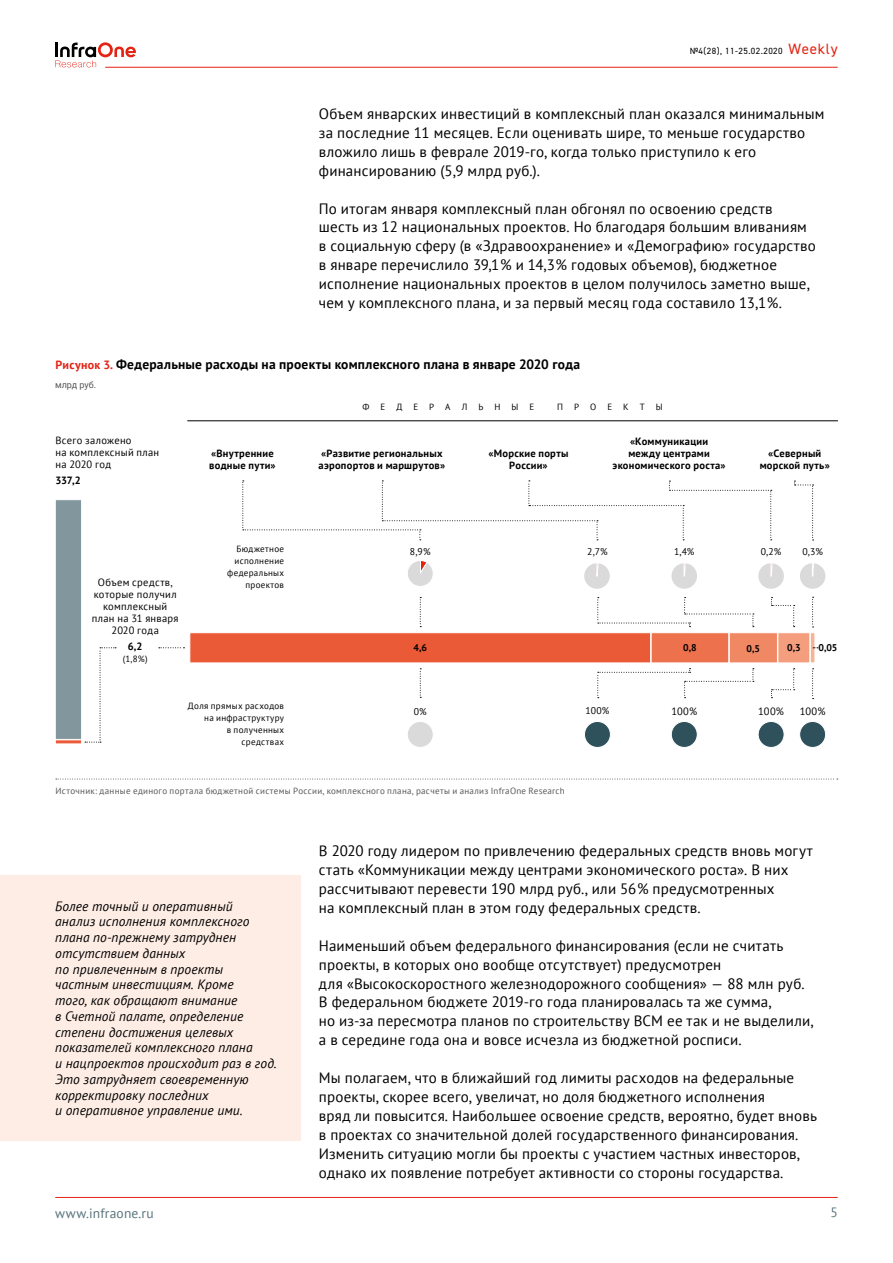
<style>
.page{position:relative;width:893px;height:1263px;background:#fff}
.page>*{position:absolute;margin:0;border:0;box-sizing:border-box;transform-origin:0 0}
.t1{font:15px/18.9px "PT Sans";letter-spacing:.015em;color:#000}
.t2{font:italic 13.5px/15.8px "PT Sans";letter-spacing:.005em;color:#000}
.t3{font:700 13.5px "PT Sans";letter-spacing:.015em;color:#000}
.t4{font:13.5px "PT Sans";letter-spacing:.015em;color:#58747c}
.t5{font:700 10.5px/12px "PT Sans";letter-spacing:.025em;color:#000;text-align:center}
.t6{font:10.5px/12px "PT Sans";letter-spacing:.025em;color:#000}
.t7{font:9.75px "PT Sans";color:#000}
.t8{font:700 9.75px "PT Sans";color:#000}
.t9{font:9px/12px "PT Sans";letter-spacing:.035em;color:#000;text-align:right}
.t10{font:9px "PT Sans";letter-spacing:.03em;color:#575756}
.t11{font:9px "DIN2014";letter-spacing:.05em;color:#000}
.t12{font:9px "Roboto";color:#575756}
.t13{font:9px "PT Sans";letter-spacing:1.23em;color:#000}
.s1{font-size:15px;color:#e42313}
.s2{font-size:12px;color:#e42313}
</style>
<div class="page">
<svg style="left:55px;top:42px;width:81px;height:25px"></svg>
<div style="left:0;top:875px;width:301px;height:266px;background:#feede5"></div>
<svg style="left:56px;top:779px;width:782px;height:1px"></svg>
<hr style="left:187px;top:420px;width:651px;height:1px;background:#000">
<svg style="left:242px;top:480px;width:530px;height:60px"></svg>
<div style="left:584px;top:721px;width:26px;height:26px;background:#2e515c;border-radius:50%"></div>
<div style="left:584px;top:721px;width:27px;height:27px;border:1px solid #fff;border-radius:50%"></div>
<div style="left:758px;top:721px;width:26px;height:26px;background:#2e515c;border-radius:50%"></div>
<div style="left:758px;top:721px;width:26px;height:27px;border:1px solid #fff;border-radius:50%"></div>
<div style="left:671px;top:721px;width:26px;height:26px;background:#2e515c;border-radius:50%"></div>
<div style="left:671px;top:721px;width:26px;height:27px;border:1px solid #fff;border-radius:50%"></div>
<div style="left:800px;top:721px;width:26px;height:26px;background:#2e515c;border-radius:50%"></div>
<div style="left:799px;top:721px;width:27px;height:27px;border:1px solid #fff;border-radius:50%"></div>
<div style="left:407px;top:721px;width:26px;height:26px;background:#dadada;border-radius:50%"></div>
<div style="left:407px;top:721px;width:26px;height:27px;border:1px solid #fff;border-radius:50%"></div>
<svg style="left:794px;top:481px;width:20px;height:60px"></svg>
<div style="left:799px;top:563px;width:27px;height:26px;background:#dadada;border-radius:12px"></div>
<svg style="left:812px;top:563px;width:2px;height:13px"></svg>
<div style="left:758px;top:563px;width:26px;height:26px;background:#dadada;border-radius:12px"></div>
<svg style="left:770px;top:563px;width:3px;height:13px"></svg>
<div style="left:671px;top:563px;width:26px;height:26px;background:#dadada;border-radius:12px"></div>
<svg style="left:684px;top:563px;width:2px;height:13px"></svg>
<div style="left:584px;top:563px;width:26px;height:26px;background:#dadada;border-radius:12px"></div>
<svg style="left:596px;top:563px;width:2px;height:13px"></svg>
<svg style="left:159px;top:597px;width:659px;height:102px"></svg>
<svg style="left:55px;top:500px;width:61px;height:244px"></svg>
<svg style="left:408px;top:560px;width:25px;height:26px"></svg>
<hr style="left:55px;top:1197px;width:783px;height:1px;background:#e42313">
<hr style="left:105px;top:67px;width:733px;height:1px;background:#e42313">
<p class="t11" style="left:690px;top:45px;width:150px">№4(28), 11-25.02.2020 <span class="s1">Weekly</span></p>
<p class="t1" style="left:319px;top:104px;width:507px">Объем январских инвестиций в комплексный план оказался минимальным за последние 11 месяцев. Если оценивать шире, то меньше государство вложило лишь в феврале 2019‑го, когда только приступило к его финансированию (5,9 млрд руб.).</p>
<p class="t1" style="left:319px;top:198px;width:498px">По итогам января комплексный план обгонял по освоению средств шесть из 12 национальных проектов. Но благодаря большим вливаниям в социальную сферу (в «Здравоохранение» и «Демографию» государство в январе перечислило 39,1% и 14,3% годовых объемов), бюджетное исполнение национальных проектов в целом получилось заметно выше, чем у комплексного плана, и за первый месяц года составило 13,1%.</p>
<p class="t3" style="left:56px;top:355px;width:526px"><span class="s2">Рисунок 3.</span> Федеральные расходы на проекты комплексного плана в январе 2020 года</p>
<p class="t12" style="left:55px;top:378px;width:43px">млрд руб.</p>
<p class="t6" style="left:56px;top:434px;width:105px">Всего заложено<br>на комплексный план на 2020 год</p>
<p class="t5" style="left:56px;top:475px;width:27px">337,2</p>
<p class="t9" style="left:362px;top:400px;width:89px">ФЕДЕРА</p>
<p class="t9" style="left:462px;top:400px;width:74px">ЛЬНЫЕ</p>
<p class="t13" style="left:557px;top:401px;width:107px">ПРОЕКТЫ</p>
<p class="t5" style="left:613px;top:435px;width:114px">«Коммуникации<br>между центрами экономического роста»</p>
<p class="t5" style="left:209px;top:447px;width:68px;text-align:left">«Внутренние водные пути»</p>
<p class="t5" style="left:760px;top:447px;width:72px">«Северный морской путь»</p>
<p class="t5" style="left:319px;top:447px;width:128px;text-align:left">«Развитие региональных аэропортов и маршрутов»</p>
<p class="t5" style="left:489px;top:447px;width:81px">«Морские порты<br>России»</p>
<p class="t6" style="left:92px;top:576px;width:88px;text-align:center">Объем средств, которые получил комплексный план на 31 января<br>2020 года</p>
<p class="t5" style="left:128px;top:640px;width:16px">6,2</p>
<p class="t9" style="left:123px;top:653px;width:26px">(1,8%)</p>
<p class="t9" style="left:227px;top:543px;width:58px">Бюджетное исполнение федеральных проектов</p>
<p class="t9" style="left:188px;top:700px;width:98px">Доля прямых расходов на инфраструктуру<br>в полученных средствах</p>
<p class="t7" style="left:410px;top:545px;width:22px">8,9%</p>
<p class="t7" style="left:587px;top:545px;width:22px">2,7%</p>
<p class="t7" style="left:674px;top:545px;width:22px">1,4%</p>
<p class="t7" style="left:761px;top:545px;width:22px">0,2%</p>
<p class="t7" style="left:802px;top:545px;width:22px">0,3%</p>
<p class="t8" style="left:413px;top:641px;width:15px">4,6</p>
<p class="t8" style="left:683px;top:641px;width:15px">0,8</p>
<p class="t8" style="left:746px;top:642px;width:15px">0,5</p>
<p class="t8" style="left:787px;top:641px;width:15px">0,3</p>
<p class="t8" style="left:818px;top:641px;width:21px">0,05</p>
<p class="t7" style="left:585px;top:705px;width:26px">100%</p>
<p class="t7" style="left:414px;top:705px;width:15px">0%</p>
<p class="t6" style="left:671px;top:705px;width:27px">100%</p>
<p class="t6" style="left:758px;top:705px;width:27px">100%</p>
<p class="t6" style="left:800px;top:705px;width:27px">100%</p>
<p class="t10" style="left:56px;top:785px;width:511px">Источник: данные единого портала бюджетной системы России, комплексного плана, расчеты и анализ InfraOne Research</p>
<p class="t2" style="left:55px;top:897px;width:223px">Более точный и оперативный<br>анализ исполнения комплексного плана по‑прежнему затруднен отсутствием данных<br>по привлеченным в проекты частным инвестициям. Кроме<br>того, как обращают внимание<br>в Счетной палате, определение степени достижения целевых показателей комплексного плана<br>и нацпроектов происходит раз в год.<br>Это затрудняет своевременную корректировку последних<br>и оперативное управление ими.</p>
<p class="t1" style="left:319px;top:841px;width:495px">В 2020 году лидером по привлечению федеральных средств вновь могут стать «Коммуникации между центрами экономического роста». В них рассчитывают перевести 190 млрд руб., или 56% предусмотренных<br>на комплексный план в этом году федеральных средств.</p>
<p class="t1" style="left:319px;top:936px;width:496px">Наименьший объем федерального финансирования (если не считать проекты, в которых оно вообще отсутствует) предусмотрен<br>для «Высокоскоростного железнодорожного сообщения» — 88 млн руб.<br>В федеральном бюджете 2019‑го года планировалась та же сумма,<br>но из‑за пересмотра планов по строительству ВСМ ее так и не выделили, а в середине года она и вовсе исчезла из бюджетной росписи.</p>
<p class="t1" style="left:319px;top:1068px;width:500px">Мы полагаем, что в ближайший год лимиты расходов на федеральные проекты, скорее всего, увеличат, но доля бюджетного исполнения<br>вряд ли повысится. Наибольшее освоение средств, вероятно, будет вновь в проектах со значительной долей государственного финансирования.<br>Изменить ситуацию могли бы проекты с участием частных инвесторов, однако их появление потребует активности со стороны государства.</p>
<p class="t4" style="left:55px;top:1204px;width:100px">www.infraone.ru</p>
<p class="t4" style="left:830px;top:1203px;width:9px">5</p>
</div>
